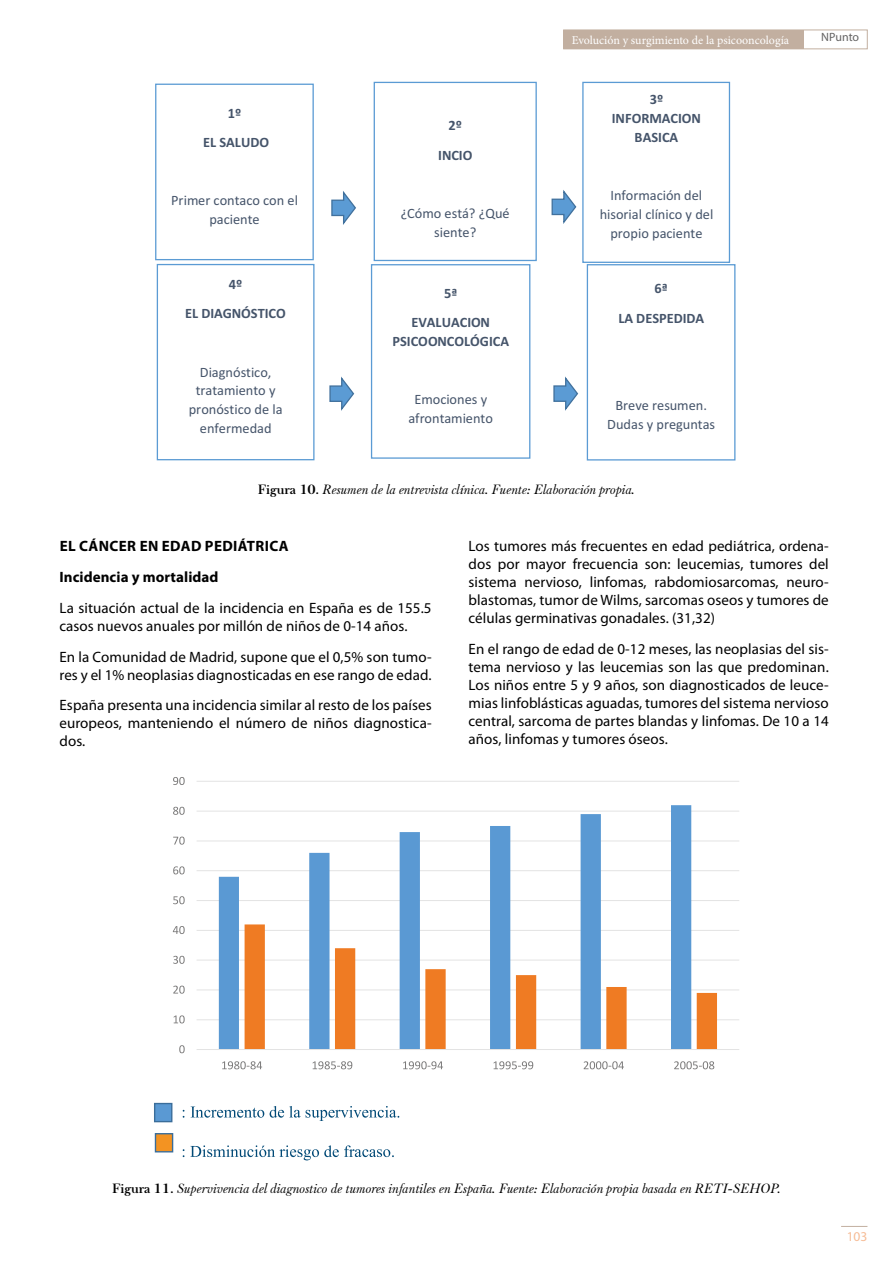
<style>
.page{position:relative;width:893px;height:1263px;background:#fff}
.page>*{position:absolute;margin:0;border:0;box-sizing:border-box;transform-origin:0 0}
.t1{font:15px/18px "Myriad Pro";letter-spacing:.005em;color:#000;text-align:justify}
.t2{font:700 15px/30.8px "Myriad Pro";letter-spacing:.01em;color:#000}
.t3{font:14.4px/18.9px "Calibri";color:#45546a;text-align:center}
.t4{font:700 14.4px/29.1px "Calibri";color:#45546a;text-align:center}
.t5{font:italic 13.5px "Baskerville F";color:#000}
.t6{font:13.5px "Myriad Pro";color:#f6bc96}
.t7{font:12px "Minion Pro";color:#fff}
.t8{font:12px "Myriad Pro";letter-spacing:-.005em;color:#646363}
.s1{font-weight:700;font-style:normal}
</style>
<div class="page">
<svg style="left:841px;top:1226px;width:26px;height:1px"></svg>
<div style="left:563px;top:30px;width:304px;height:19px;border:1px solid #c2afa0"></div>
<div style="left:563px;top:30px;width:241px;height:19px;background:#c2afa0"></div>
<div style="left:155px;top:84px;width:159px;height:176px;border:1px solid #5b9bd4"></div>
<div style="left:374px;top:82px;width:163px;height:179px;border:1px solid #5b9bd4"></div>
<div style="left:582px;top:82px;width:148px;height:181px;border:1px solid #5b9bd4"></div>
<div style="left:157px;top:264px;width:157px;height:196px;border:1px solid #5b9bd4"></div>
<div style="left:371px;top:264px;width:159px;height:195px;border:1px solid #5b9bd4"></div>
<div style="left:587px;top:264px;width:148px;height:196px;border:1px solid #5b9bd4"></div>
<svg style="left:331px;top:191px;width:25px;height:34px"></svg>
<svg style="left:551px;top:190px;width:26px;height:34px"></svg>
<svg style="left:329px;top:376px;width:26px;height:35px"></svg>
<svg style="left:553px;top:376px;width:26px;height:35px"></svg>
<svg style="left:191px;top:1106px;width:73px;height:12px"></svg>
<svg style="left:270px;top:1106px;width:129px;height:15px"></svg>
<svg style="left:190px;top:1145px;width:204px;height:15px"></svg>
<hr style="left:197px;top:1019px;width:542px;height:1px;background:#e3e3e3">
<hr style="left:197px;top:989px;width:542px;height:1px;background:#e3e3e3">
<hr style="left:197px;top:959px;width:542px;height:1px;background:#e3e3e3">
<hr style="left:197px;top:930px;width:542px;height:1px;background:#e3e3e3">
<hr style="left:197px;top:900px;width:542px;height:1px;background:#e3e3e3">
<hr style="left:197px;top:870px;width:542px;height:1px;background:#e3e3e3">
<hr style="left:197px;top:840px;width:542px;height:1px;background:#e3e3e3">
<hr style="left:197px;top:811px;width:542px;height:1px;background:#e3e3e3">
<hr style="left:197px;top:781px;width:542px;height:1px;background:#e3e3e3">
<svg style="left:219px;top:805px;width:472px;height:244px"></svg>
<svg style="left:245px;top:924px;width:472px;height:125px"></svg>
<hr style="left:197px;top:1049px;width:542px;height:1px;background:#e3e3e3">
<svg style="left:179px;top:1045px;width:6px;height:8px"></svg>
<svg style="left:174px;top:1015px;width:11px;height:8px"></svg>
<svg style="left:173px;top:986px;width:12px;height:8px"></svg>
<svg style="left:173px;top:956px;width:12px;height:8px"></svg>
<svg style="left:173px;top:926px;width:12px;height:8px"></svg>
<svg style="left:173px;top:896px;width:12px;height:8px"></svg>
<svg style="left:173px;top:866px;width:12px;height:8px"></svg>
<svg style="left:173px;top:836px;width:12px;height:9px"></svg>
<svg style="left:173px;top:807px;width:12px;height:8px"></svg>
<svg style="left:173px;top:777px;width:12px;height:8px"></svg>
<svg style="left:222px;top:1061px;width:40px;height:8px"></svg>
<svg style="left:313px;top:1061px;width:39px;height:8px"></svg>
<svg style="left:403px;top:1061px;width:40px;height:8px"></svg>
<svg style="left:494px;top:1061px;width:39px;height:8px"></svg>
<svg style="left:584px;top:1061px;width:40px;height:8px"></svg>
<svg style="left:674px;top:1061px;width:40px;height:8px"></svg>
<div style="left:154px;top:1103px;width:18px;height:19px;background:#5a99d3;border:1px solid #3a6d9a"></div>
<div style="left:155px;top:1133px;width:18px;height:19px;background:#f39322;border:1px solid #3a6d9a"></div>
<p class="t4" style="left:203px;top:98px;width:67px">1º<br>EL SALUDO</p>
<p class="t3" style="left:171px;top:190px;width:128px">Primer contaco con el paciente</p>
<p class="t4" style="left:185px;top:269px;width:102px">4º<br>EL DIAGNÓSTICO</p>
<p class="t3" style="left:189px;top:362px;width:95px">Diagnóstico, tratamiento y pronóstico de la enfermedad</p>
<p class="t4" style="left:438px;top:111px;width:36px">2º<br>INCIO</p>
<p class="t3" style="left:401px;top:203px;width:110px">¿Cómo está? ¿Qué siente?</p>
<p class="t4" style="left:411px;top:278px;width:80px">5ª<br>EVALUACION</p>
<p class="t4" style="left:392px;top:326px;width:118px">PSICOONCOLÓGICA</p>
<p class="t3" style="left:408px;top:390px;width:86px">Emociones y afrontamiento</p>
<p class="t7" style="left:572px;top:32px;width:219px">Evolución y surgimiento de la psicooncología</p>
<p class="t8" style="left:821px;top:30px;width:40px">NPunto</p>
<p class="t4" style="left:612px;top:90px;width:91px;line-height:18.8px">3º<br>INFORMACION<br>BASICA</p>
<p class="t3" style="left:600px;top:186px;width:115px">Información del hisorial clínico y del propio paciente</p>
<p class="t4" style="left:618px;top:274px;width:87px">6ª<br>LA DESPEDIDA</p>
<p class="t3" style="left:607px;top:396px;width:109px">Breve resumen.<br>Dudas y preguntas</p>
<p class="t5" style="left:258px;top:481px;width:379px"><span class="s1">Figura 10.</span> Resumen de la entrevista clínica. Fuente: Elaboración propia.</p>
<p class="t2" style="left:60px;top:531px;width:231px">EL CÁNCER EN EDAD PEDIÁTRICA<br>Incidencia y mortalidad</p>
<p class="t1" style="left:60px;top:598px;width:374px">La situación actual de la incidencia en España es de 155.5 casos nuevos anuales por millón de niños de 0-14 años.</p>
<p class="t1" style="left:60px;top:647px;width:374px">En la Comunidad de Madrid, supone que el 0,5% son tumo&shy;res y el 1% neoplasias diagnosticadas en ese rango de edad.</p>
<p class="t1" style="left:60px;top:696px;width:374px">España presenta una incidencia similar al resto de los países europeos, manteniendo el número de niños diagnostica&shy;dos.</p>
<p class="t1" style="left:469px;top:537px;width:362px">Los tumores más frecuentes en edad pediátrica, ordena&shy;dos por mayor frecuencia son: leucemias, tumores del sistema nervioso, linfomas, rabdomiosarcomas, neuro&shy;blastomas, tumor de Wilms, sarcomas oseos y tumores de células germinativas gonadales. (31,32)</p>
<p class="t1" style="left:469px;top:640px;width:362px">En el rango de edad de 0-12 meses, las neoplasias del sis&shy;tema nervioso y las leucemias son las que predominan.<br>Los niños entre 5 y 9 años, son diagnosticados de leuce&shy;mias linfoblásticas aguadas, tumores del sistema nervioso central, sarcoma de partes blandas y linfomas. De 10 a 14 años, linfomas y tumores óseos.</p>
<p class="t5" style="left:112px;top:1180px;width:670px"><span class="s1">Figura 11.</span> Supervivencia del diagnostico de tumores infantiles en España. Fuente: Elaboración propia basada en RETI-SEHOP.</p>
<p class="t6" style="left:847px;top:1228px;width:22px">103</p>
</div>
